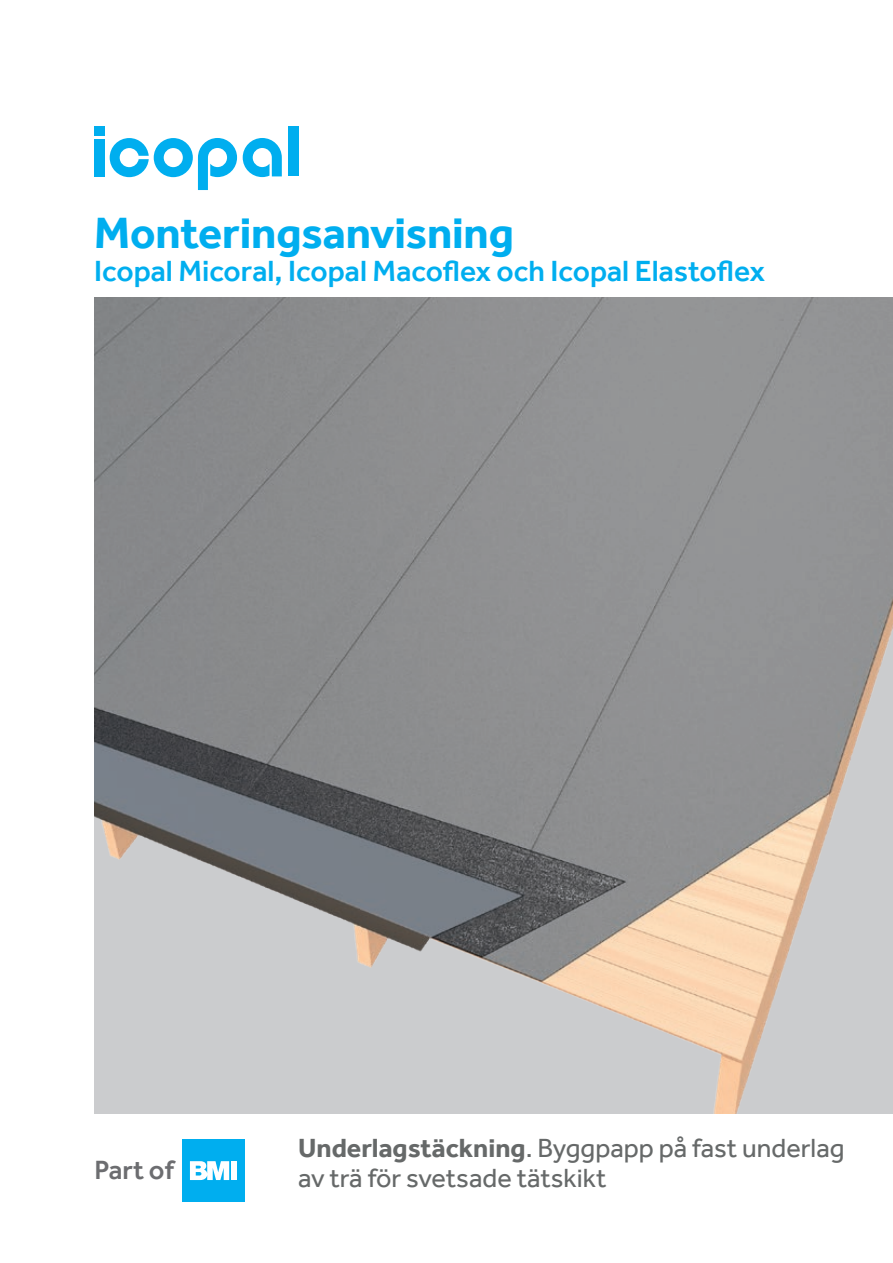
<style>
.page{position:relative;width:893px;height:1263px;background:#fff}
.page>*{position:absolute;margin:0;border:0;box-sizing:border-box;transform-origin:0 0}
.t1{font:700 45px "Effra";letter-spacing:-.005em;color:#00aeef}
.t2{font:500 30px "Effra";color:#00aeef}
.t3{font:500 27.3px "Effra";color:#6c6d70}
.t4{font:27px/30px "Effra";color:#666969}
.s1{font-weight:700}
</style>
<div class="page">
<img style="left:94px;top:297px;width:799px;height:817px">
<div style="left:288px;top:126px;width:10px;height:50px;background:#00aeef"></div>
<div style="left:94px;top:139px;width:10px;height:37px;background:#00aeef"></div>
<div style="left:94px;top:127px;width:10px;height:9px;background:#00aeef"></div>
<svg style="left:243px;top:138px;width:39px;height:39px"></svg>
<svg style="left:110px;top:138px;width:127px;height:52px"></svg>
<div style="left:182px;top:1140px;width:62px;height:62px;background:#00aeef"></div>
<svg style="left:190px;top:1161px;width:39px;height:19px"></svg>
<div style="left:231px;top:1161px;width:6px;height:19px;background:#fff"></div>
<h1 class="t1" style="left:94px;top:206px;width:421px">Monteringsanvisning</h1>
<p class="t2" style="left:94px;top:253px;width:673px">Icopal Micoral, Icopal Macoflex och Icopal Elastoflex</p>
<p class="t3" style="left:94px;top:1154px;width:81px">Part of</p>
<p class="t4" style="left:298px;top:1132px;width:548px"><span class="s1">Underlagstäckning</span>. Byggpapp på fast underlag av trä för svetsade tätskikt</p>
</div>
